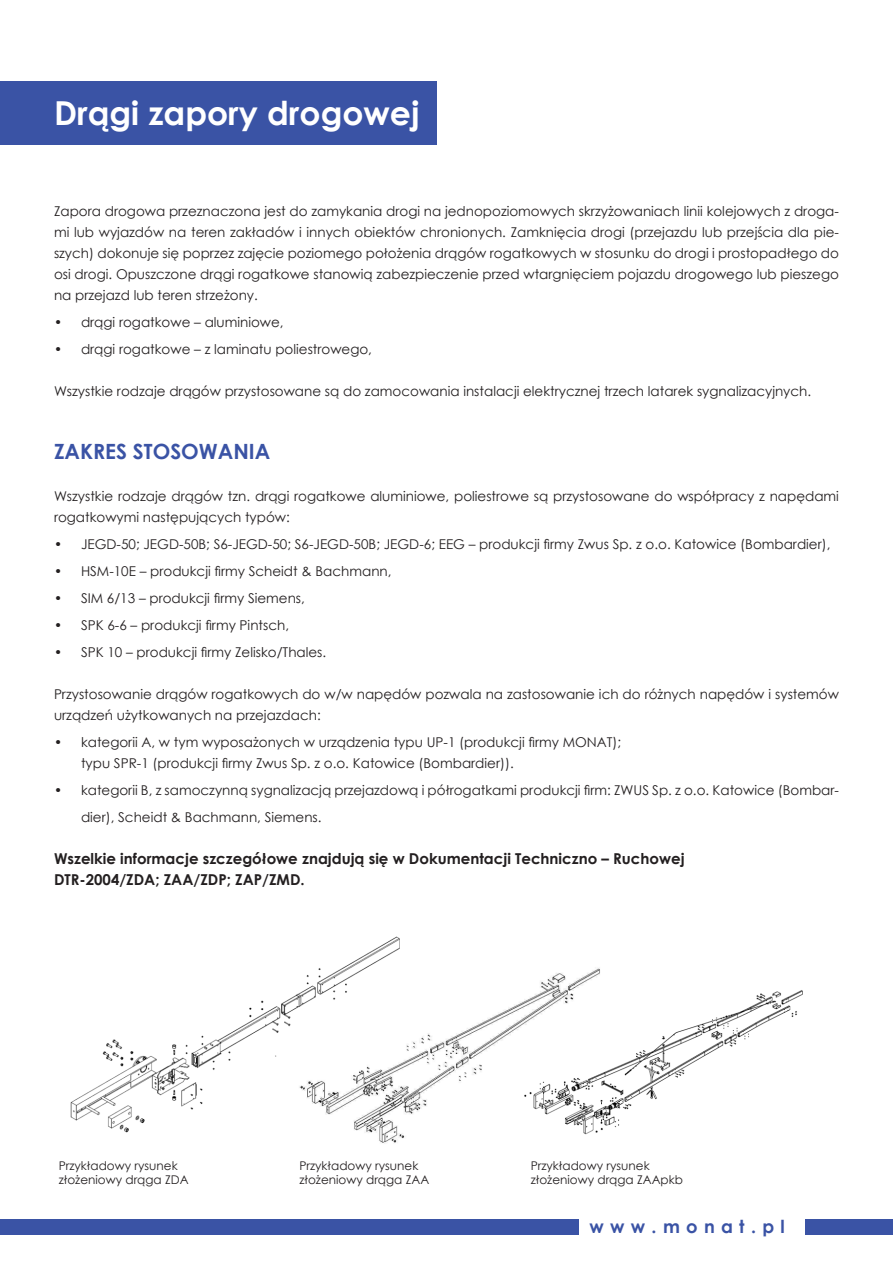
<style>
.page{position:relative;width:893px;height:1263px;background:#fff}
.page>*{position:absolute;margin:0;border:0;box-sizing:border-box;transform-origin:0 0}
.t1{font:700 33px "Century Gothic";color:#fff}
.t2{font:700 21px "Century Gothic";color:#3a53a5}
.t3{font:700 18px "Century Gothic";letter-spacing:.35em;color:#3a53a5}
.t4{font:700 15px/21px "Century Gothic";color:#231f20}
.t5{font:13.5px/21px "Century Gothic";color:#231f20}
.t6{font:12px "Century Gothic";color:#231f20}
</style>
<div class="page">
<div style="left:0;top:1219px;width:578px;height:16px;background:#3a53a5"></div>
<div style="left:805px;top:1219px;width:88px;height:16px;background:#3a53a5"></div>
<img style="left:70px;top:936px;width:733px;height:208px">
<div style="left:0;top:81px;width:437px;height:64px;background:#3a53a5"></div>
<p class="t1" style="left:54px;top:88px;width:367px">Drągi zapory drogowej</p>
<p class="t5" style="left:54px;top:201px;width:786px;text-align:justify">Zapora drogowa przeznaczona jest do zamykania drogi na jednopoziomowych skrzyżowaniach linii kolejowych z droga&shy;mi lub wyjazdów na teren zakładów i innych obiektów chronionych. Zamknięcia drogi (przejazdu lub przejścia dla pie&shy;szych) dokonuje się poprzez zajęcie poziomego położenia drągów rogatkowych w stosunku do drogi i prostopadłego do osi drogi. Opuszczone drągi rogatkowe stanowią zabezpieczenie przed wtargnięciem pojazdu drogowego lub pieszego na przejazd lub teren strzeżony.</p>
<p class="t5" style="left:54px;top:312px;width:231px">• drągi rogatkowe – aluminiowe,</p>
<p class="t5" style="left:54px;top:339px;width:320px">• drągi rogatkowe – z laminatu poliestrowego,</p>
<p class="t5" style="left:54px;top:381px;width:759px">Wszystkie rodzaje drągów przystosowane są do zamocowania instalacji elektrycznej trzech latarek sygnalizacyjnych.</p>
<p class="t2" style="left:54px;top:436px;width:218px">ZAKRES STOSOWANIA</p>
<p class="t5" style="left:54px;top:486px;width:786px">Wszystkie rodzaje drągów tzn. drągi rogatkowe aluminiowe, poliestrowe są przystosowane do współpracy z napędami rogatkowymi następujących typów:</p>
<p class="t5" style="left:54px;top:534px;width:778px">• JEGD-50; JEGD-50B; S6-JEGD-50; S6-JEGD-50B; JEGD-6; EEG – produkcji firmy Zwus Sp. z o.o. Katowice (Bombardier),</p>
<p class="t5" style="left:54px;top:561px;width:339px">• HSM-10E – produkcji firmy Scheidt &amp; Bachmann,</p>
<p class="t5" style="left:54px;top:588px;width:252px">• SIM 6/13 – produkcji firmy Siemens,</p>
<p class="t5" style="left:54px;top:615px;width:237px">• SPK 6-6 – produkcji firmy Pintsch,</p>
<p class="t5" style="left:54px;top:642px;width:274px">• SPK 10 – produkcji firmy Zelisko/Thales.</p>
<p class="t5" style="left:54px;top:684px;width:786px">Przystosowanie drągów rogatkowych do w/w napędów pozwala na zastosowanie ich do różnych napędów i systemów urządzeń użytkowanych na przejazdach:</p>
<p class="t5" style="left:81px;top:732px;width:542px;text-indent:-27px">• kategorii A, w tym wyposażonych w urządzenia typu UP-1 (produkcji firmy MONAT); typu SPR-1 (produkcji firmy Zwus Sp. z o.o. Katowice (Bombardier)).</p>
<p class="t5" style="left:81px;top:777px;width:759px;line-height:27px;text-indent:-27px">• kategorii B, z samoczynną sygnalizacją przejazdową i półrogatkami produkcji firm: ZWUS Sp. z o.o. Katowice (Bombar&shy;dier), Scheidt &amp; Bachmann, Siemens.</p>
<p class="t4" style="left:54px;top:848px;width:632px">Wszelkie informacje szczegółowe znajdują się w Dokumentacji Techniczno – Ruchowej<br>DTR-2004/ZDA; ZAA/ZDP; ZAP/ZMD.</p>
<p class="t6" style="left:59px;top:1157px;width:121px">Przykładowy rysunek</p>
<p class="t6" style="left:59px;top:1171px;width:131px">złożeniowy drąga ZDA</p>
<p class="t6" style="left:299px;top:1157px;width:121px">Przykładowy rysunek</p>
<p class="t6" style="left:299px;top:1171px;width:131px">złożeniowy drąga ZAA</p>
<p class="t6" style="left:531px;top:1157px;width:121px">Przykładowy rysunek</p>
<p class="t6" style="left:531px;top:1171px;width:154px">złożeniowy drąga ZAApkb</p>
<p class="t3" style="left:590px;top:1212px;width:197px">www.monat.pl</p>
</div>
